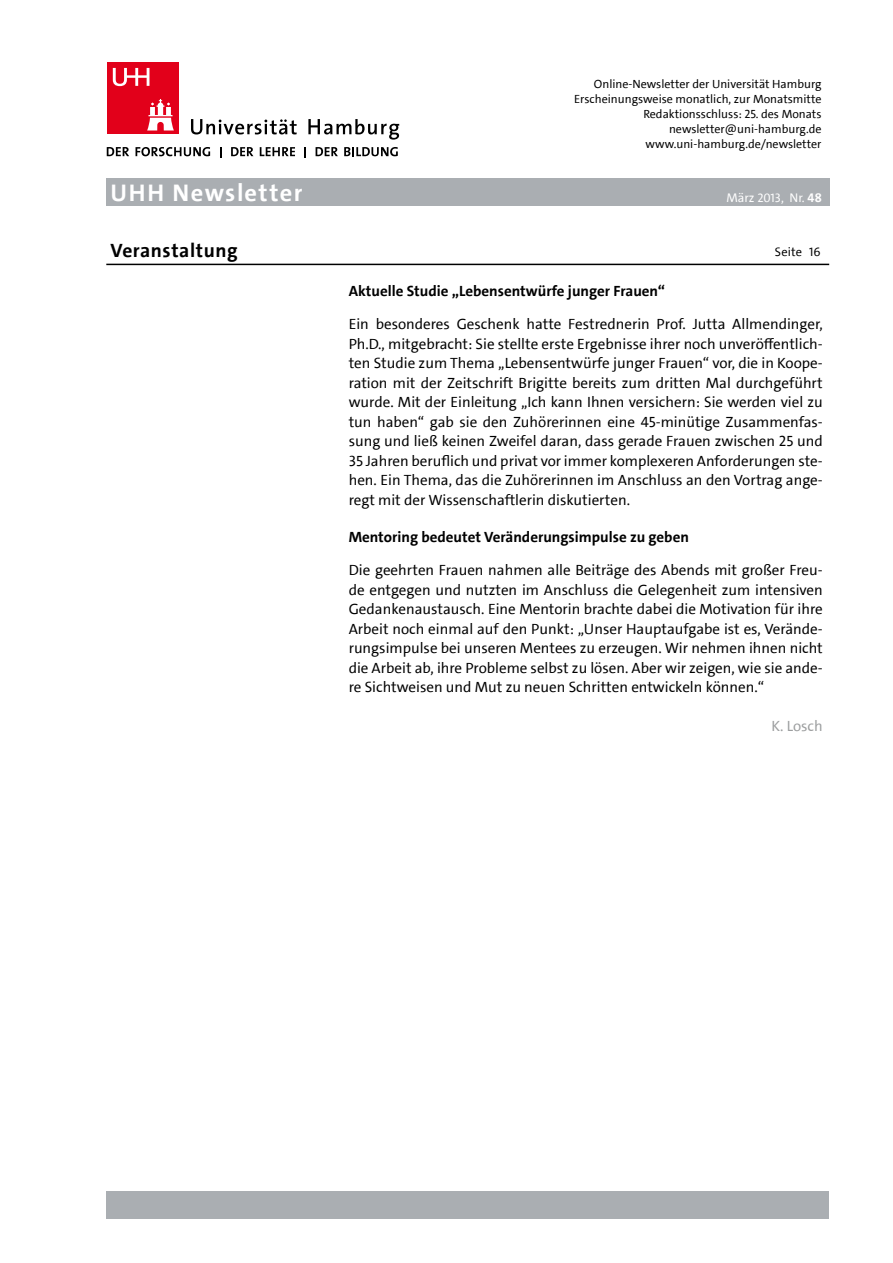
<style>
.page{position:relative;width:893px;height:1263px;background:#fff}
.page>*{position:absolute;margin:0;border:0;box-sizing:border-box;transform-origin:0 0}
.t1{font:700 24.3px "The Sans UHH";letter-spacing:.06em;color:#fff}
.t2{font:700 19.5px "The Sans UHH";letter-spacing:.03em;color:#000}
.t3{font:15px/19.5px "The Sans UHH";color:#000;text-align:justify}
.t4{font:700 15px "The Sans UHH";color:#000}
.t5{font:15px "The Sans UHH";color:#9c9e9f}
.t6{font:12.75px "The Sans UHH";color:#fff}
.t7{font:12.3px "The Sans UHH";letter-spacing:.01em;color:#000}
.t8{font:12px/15px "The Sans UHH";color:#000;text-align:right}
.s1{font-size:12.3px}
.s2{font-weight:700}
</style>
<div class="page">
<svg style="left:191px;top:119px;width:106px;height:15px"></svg>
<svg style="left:308px;top:119px;width:91px;height:21px"></svg>
<div style="left:107px;top:63px;width:72px;height:71px;background:#e2001a"></div>
<svg style="left:147px;top:99px;width:27px;height:31px"></svg>
<svg style="left:113px;top:68px;width:36px;height:18px"></svg>
<svg style="left:107px;top:147px;width:22px;height:9px"></svg>
<svg style="left:136px;top:147px;width:74px;height:9px"></svg>
<svg style="left:231px;top:147px;width:22px;height:9px"></svg>
<svg style="left:260px;top:147px;width:35px;height:9px"></svg>
<svg style="left:316px;top:147px;width:22px;height:9px"></svg>
<svg style="left:344px;top:147px;width:54px;height:9px"></svg>
<div style="left:106px;top:179px;width:723px;height:27px;background:#aaaeb2"></div>
<div style="left:106px;top:1191px;width:723px;height:27px;background:#aaaeb2"></div>
<hr style="left:106px;top:264px;width:723px;height:1px;background:#000">
<p class="t8" style="left:574px;top:76px;width:249px">Online-Newsletter der Universität Hamburg Erscheinungsweise monatlich, zur Monatsmitte Redaktionsschluss: 25. des Monats newsletter@uni-hamburg.de www.uni-hamburg.de/newsletter</p>
<h1 class="t1" style="left:111px;top:177px;width:194px">UHH Newsletter</h1>
<p class="t6" style="left:726px;top:189px;width:97px">März <span class="s1">2013</span>, Nr. <span class="s2">48</span></p>
<h2 class="t2" style="left:111px;top:238px;width:129px">Veranstaltung</h2>
<p class="t7" style="left:775px;top:244px;width:29px">Seite</p>
<p class="t4" style="left:349px;top:281px;width:318px">Aktuelle Studie „Lebensentwürfe junger Frauen“</p>
<p class="t3" style="left:349px;top:314px;width:476px">Ein besonderes Geschenk hatte Festrednerin Prof. Jutta Allmendinger, Ph.D., mitgebracht: Sie stellte erste Ergebnisse ihrer noch unveröffentlich&shy;ten Studie zum Thema „Lebensentwürfe junger Frauen“ vor, die in Koope&shy;ration mit der Zeitschrift Brigitte bereits zum dritten Mal durchgeführt wurde. Mit der Einleitung „Ich kann Ihnen versichern: Sie werden viel zu tun haben“ gab sie den Zuhörerinnen eine 45-minütige Zusammenfas&shy;sung und ließ keinen Zweifel daran, dass gerade Frauen zwischen 25 und 35 Jahren beruflich und privat vor immer komplexeren Anforderungen ste&shy;hen. Ein Thema, das die Zuhörerinnen im Anschluss an den Vortrag ange&shy;regt mit der Wissenschaftlerin diskutierten.</p>
<p class="t4" style="left:349px;top:527px;width:342px">Mentoring bedeutet Veränderungsimpulse zu geben</p>
<p class="t3" style="left:349px;top:560px;width:476px">Die geehrten Frauen nahmen alle Beiträge des Abends mit großer Freu&shy;de entgegen und nutzten im Anschluss die Gelegenheit zum intensiven Gedankenaustausch. Eine Mentorin brachte dabei die Motivation für ihre Arbeit noch einmal auf den Punkt: „Unser Hauptaufgabe ist es, Verände&shy;rungsimpulse bei unseren Mentees zu erzeugen. Wir nehmen ihnen nicht die Arbeit ab, ihre Probleme selbst zu lösen. Aber wir zeigen, wie sie ande&shy;re Sichtweisen und Mut zu neuen Schritten entwickeln können.“</p>
<p class="t5" style="left:771px;top:716px;width:53px">K. Losch</p>
<p class="t7" style="left:809px;top:244px;width:13px">16</p>
</div>
